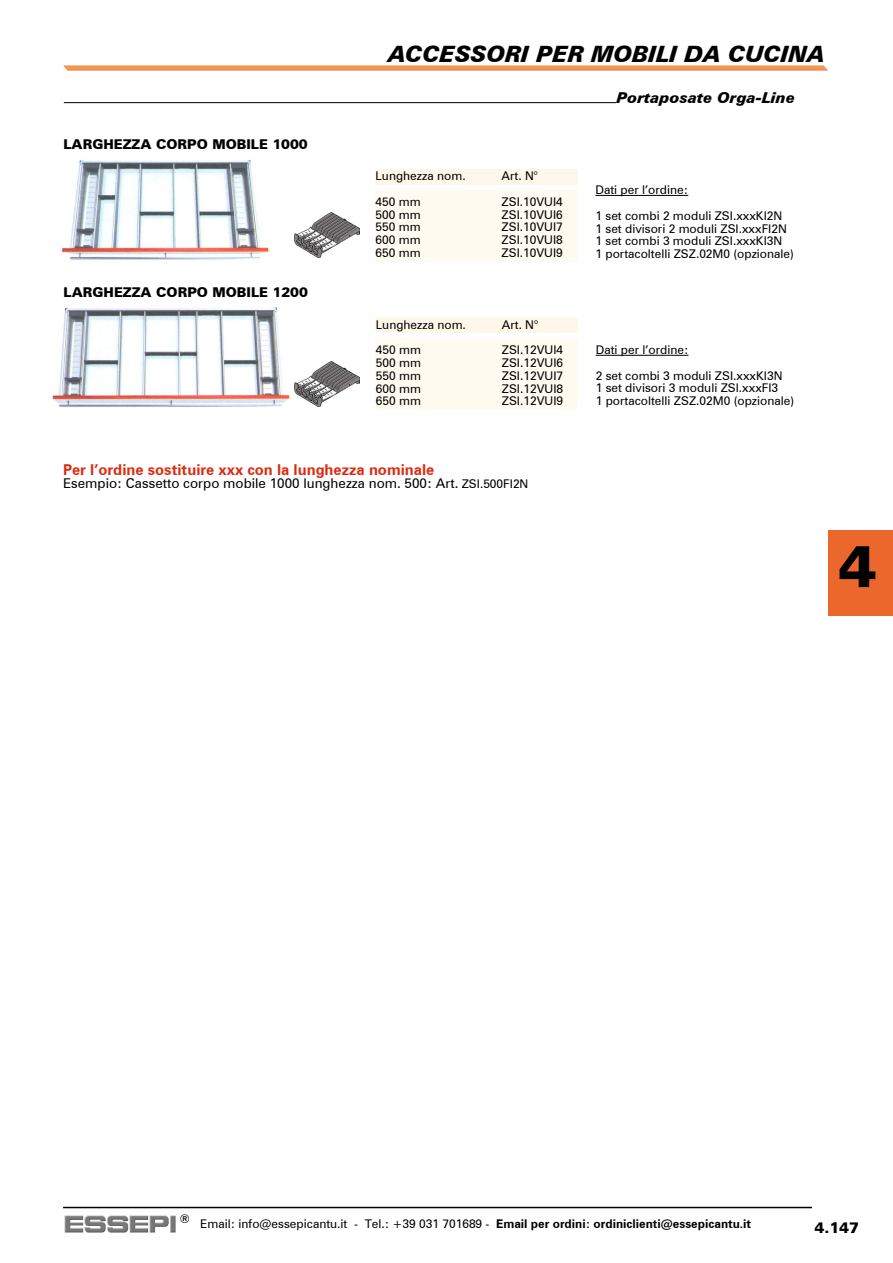
<style>
.page{position:relative;width:893px;height:1263px;background:#fff}
.page>*{position:absolute;margin:0;border:0;box-sizing:border-box;transform-origin:0 0}
.t1{font:900 58.65px "Zurich BT";color:#000}
.t2{font:italic 900 22.5px "Zurich BT";color:#000}
.t3{font:700 15px "Zurich BT";color:#db2c11}
.t4{font:italic 900 15px "Zurich BT";color:#000}
.t5{font:900 15px "Zurich BT";color:#000}
.t6{font:13.5px "Zurich BT";color:#000}
.t7{font:900 13.5px "Zurich BT";color:#000}
.t8{font:12px/12.8px "Zurich BT";color:#000}
.s1{font-size:12px}
.s2{font-weight:700}
</style>
<div class="page">
<div style="left:828px;top:531px;width:65px;height:85px;background:#ec672c"></div>
<svg style="left:63px;top:65px;width:765px;height:6px;background:#f4a065"></svg>
<img style="left:64px;top:1215px;width:112px;height:18px">
<hr style="left:63px;top:1207px;width:749px;height:1px;background:#000">
<div style="left:375px;top:169px;width:202px;height:16px;background:#fff7e9"></div>
<div style="left:375px;top:190px;width:202px;height:72px;background:#fffbf1"></div>
<div style="left:375px;top:317px;width:202px;height:16px;background:#fff7e9"></div>
<div style="left:375px;top:338px;width:202px;height:72px;background:#fffbf1"></div>
<img style="left:61px;top:160px;width:208px;height:100px">
<img style="left:52px;top:307px;width:238px;height:101px">
<img style="left:294px;top:213px;width:66px;height:45px">
<img style="left:294px;top:361px;width:66px;height:45px">
<hr style="left:596px;top:355px;width:92px;height:1px;background:#000">
<hr style="left:595px;top:195px;width:93px;height:1px;background:#000">
<hr style="left:64px;top:102px;width:552px;height:1px;background:#000">
<h2 class="t2" style="left:388px;top:40px;width:438px">ACCESSORI PER MOBILI DA CUCINA</h2>
<p class="t7" style="left:63px;top:136px;width:246px">LARGHEZZA CORPO MOBILE 1000</p>
<p class="t7" style="left:64px;top:284px;width:246px">LARGHEZZA CORPO MOBILE 1200</p>
<p class="t8" style="left:376px;top:170px;width:92px">Lunghezza nom.</p>
<p class="t8" style="left:502px;top:170px;width:38px">Art. N°</p>
<p class="t8" style="left:376px;top:195px;width:47px">450 mm</p>
<p class="t8" style="left:502px;top:195px;width:63px">ZSI.10VUI4</p>
<p class="t8" style="left:376px;top:208px;width:47px">500 mm</p>
<p class="t8" style="left:502px;top:208px;width:63px">ZSI.10VUI6</p>
<p class="t8" style="left:376px;top:221px;width:47px">550 mm</p>
<p class="t8" style="left:502px;top:221px;width:63px">ZSI.10VUI7</p>
<p class="t8" style="left:376px;top:233px;width:47px">600 mm</p>
<p class="t8" style="left:502px;top:233px;width:63px">ZSI.10VUI8</p>
<p class="t8" style="left:376px;top:246px;width:47px">650 mm</p>
<p class="t8" style="left:502px;top:246px;width:63px">ZSI.10VUI9</p>
<p class="t8" style="left:376px;top:318px;width:92px">Lunghezza nom.</p>
<p class="t8" style="left:502px;top:318px;width:38px">Art. N°</p>
<p class="t8" style="left:376px;top:344px;width:47px">450 mm</p>
<p class="t8" style="left:502px;top:344px;width:63px">ZSI.12VUI4</p>
<p class="t8" style="left:376px;top:356px;width:47px">500 mm</p>
<p class="t8" style="left:502px;top:356px;width:63px">ZSI.12VUI6</p>
<p class="t8" style="left:376px;top:369px;width:47px">550 mm</p>
<p class="t8" style="left:502px;top:369px;width:63px">ZSI.12VUI7</p>
<p class="t8" style="left:376px;top:382px;width:47px">600 mm</p>
<p class="t8" style="left:502px;top:382px;width:63px">ZSI.12VUI8</p>
<p class="t8" style="left:376px;top:395px;width:47px">650 mm</p>
<p class="t8" style="left:502px;top:395px;width:63px">ZSI.12VUI9</p>
<p class="t3" style="left:63px;top:460px;width:373px">Per l’ordine sostituire xxx con la lunghezza nominale</p>
<p class="t6" style="left:63px;top:475px;width:467px">Esempio: Cassetto corpo mobile 1000 lunghezza nom. 500: Art. <span class="s1">ZSI.500FI2N</span></p>
<p class="t4" style="left:617px;top:88px;width:180px">Portaposate Orga-Line</p>
<p class="t8" style="left:595px;top:177px;width:188px;line-height:25.5px">Dati per l’ordine:<br>1 set combi 2 moduli ZSI.xxxKI2N</p>
<p class="t8" style="left:595px;top:222px;width:200px">1 set divisori 2 moduli ZSI.xxxFI2N<br>1 set combi 3 moduli ZSI.xxxKI3N<br>1 portacoltelli ZSZ.02M0 (opzionale)</p>
<p class="t8" style="left:596px;top:337px;width:188px;line-height:25.5px">Dati per l’ordine:<br>2 set combi 3 moduli ZSI.xxxKI3N</p>
<p class="t8" style="left:596px;top:382px;width:200px">1 set divisori 3 moduli ZSI.xxxFI3<br>1 portacoltelli ZSZ.02M0 (opzionale)</p>
<h1 class="t1" style="left:838px;top:531px;width:40px">4</h1>
<p class="t8" style="left:180px;top:1217px;width:573px">® Email: info@essepicantu.it - Tel.: +39 031 701689 - <span class="s2">Email per ordini: ordiniclienti@essepicantu.it</span></p>
<p class="t5" style="left:815px;top:1219px;width:46px">4.147</p>
</div>
